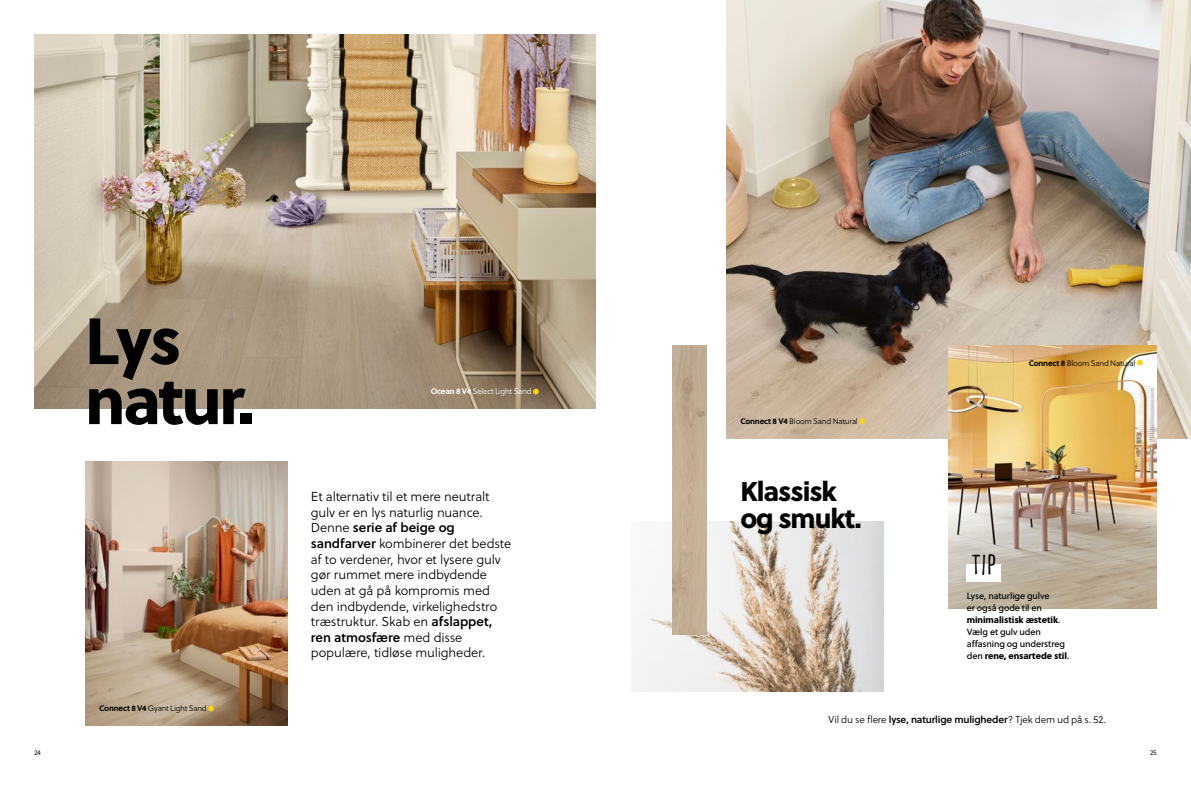
<style>
.page{position:relative;width:1191px;height:786px;background:#fff}
.page>*{position:absolute;margin:0;border:0;box-sizing:border-box;transform-origin:0 0}
.t1{font:65px/60px "Soleil Xb";letter-spacing:-.04em;color:#000}
.t2{font:30px "Goodlife Sans Condensed";color:#000}
.t3{font:27px/27px "Soleil Xb";letter-spacing:-.04em;color:#000}
.t4{font:13px/15.6px "Soleil Lt";letter-spacing:-.01em;color:#000}
.t5{font:13px "Soleil Sb";letter-spacing:-.005em;color:#000}
.t6{font:10px "Soleil Lt";letter-spacing:-.02em;color:#000}
.t7{font:9px/12px "Soleil Bk";letter-spacing:-.015em;color:#000}
.t8{font:9px "Soleil Xb";letter-spacing:-.01em;color:#000}
.t9{font:8px "Soleil Lt";letter-spacing:-.03em;color:#000}
.t10{font:8px "Soleil Lt";letter-spacing:-.03em;color:#fff}
.s1{font-family:"Soleil";font-weight:700}
.s2{font-family:"Soleil Lt"}
.s3{font-family:"Soleil Sb"}
.s4{font-family:"Soleil Bk"}
</style>
<div class="page">
<img style="left:726px;top:0;width:465px;height:438px">
<img style="left:949px;top:345px;width:207px;height:263px">
<img style="left:34px;top:34px;width:561px;height:374px">
<img style="left:85px;top:461px;width:203px;height:264px">
<img style="left:631px;top:521px;width:252px;height:170px">
<svg style="left:533px;top:388px;width:6px;height:6px"></svg>
<svg style="left:208px;top:705px;width:6px;height:6px"></svg>
<svg style="left:1137px;top:359px;width:5px;height:6px"></svg>
<svg style="left:859px;top:418px;width:6px;height:6px"></svg>
<img style="left:672px;top:345px;width:34px;height:289px">
<div style="left:966px;top:564px;width:35px;height:17px;background:#fff"></div>
<h1 class="t1" style="left:85px;top:307px;width:171px">Lys natur.</h1>
<p class="t9" style="left:99px;top:702px;width:109px"><span class="s1">Connect 8 V4</span> Gyant Light Sand</p>
<p class="t10" style="left:431px;top:386px;width:103px"><span class="s1">Ocean 8 V4</span> Select Light Sand</p>
<p class="t4" style="left:311px;top:488px;width:180px">Et alternativ til et mere neutralt gulv er en lys naturlig nuance.</p>
<p class="t5" style="left:311px;top:517px;width:145px"><span class="s2">Denne</span> serie af beige og</p>
<p class="t4" style="left:311px;top:535px;width:202px"><span class="s3">sandfarver</span> kombinerer det bedste af to verdener, hvor et lysere gulv gør rummet mere indbydende uden at gå på kompromis med den indbydende, virkelighedstro træstruktur. Skab en <span class="s3">afslappet,</span></p>
<p class="t5" style="left:311px;top:627px;width:153px">ren atmosfære <span class="s2">med disse</span></p>
<p class="t4" style="left:311px;top:644px;width:176px">populære, tidløse muligheder.</p>
<p class="t9" style="left:740px;top:415px;width:119px"><span class="s1">Connect 8 V4</span> Bloom Sand Natural</p>
<h3 class="t3" style="left:740px;top:476px;width:123px">Klassisk og smukt.</h3>
<p class="t9" style="left:1028px;top:357px;width:108px"><span class="s1">Connect 8</span> Bloom Sand Natural</p>
<h2 class="t2" style="left:971px;top:547px;width:27px">tip</h2>
<p class="t7" style="left:966px;top:589px;width:84px">Lyse, naturlige gulve er også gode til en</p>
<p class="t8" style="left:966px;top:612px;width:95px">minimalistisk æstetik<span class="s4">.</span></p>
<p class="t7" style="left:966px;top:625px;width:100px">Vælg et gulv uden affasning og understreg</p>
<p class="t8" style="left:966px;top:648px;width:104px"><span class="s4">den</span> rene, ensartede stil<span class="s4">.</span></p>
<p class="t6" style="left:828px;top:711px;width:279px">Vil du se flere <span class="s3">lyse, naturlige muligheder</span>? Tjek dem ud på s. 52.</p>
<p class="t9" style="left:34px;top:746px;width:8px">24</p>
<p class="t9" style="left:1150px;top:746px;width:8px">25</p>
</div>
